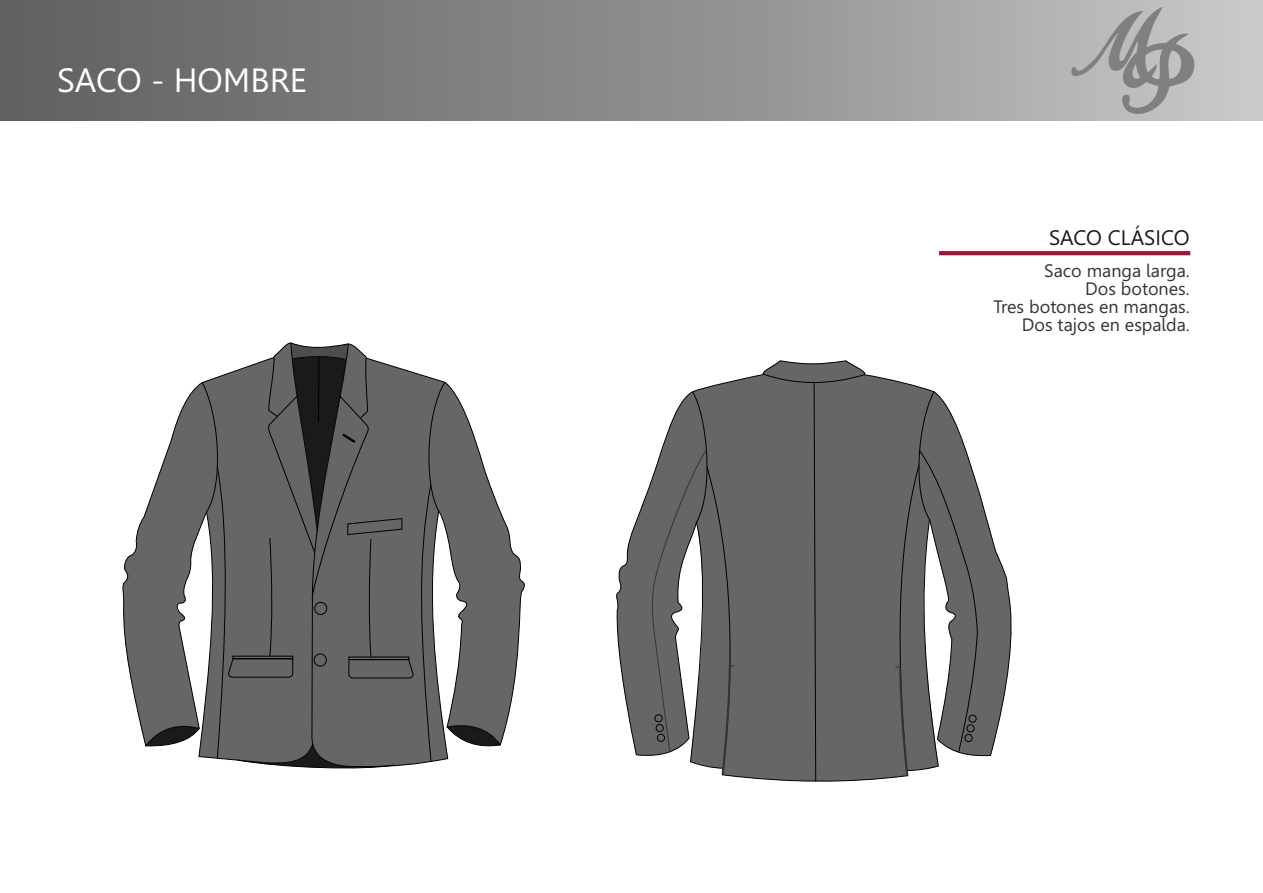
<style>
.page{position:relative;width:1263px;height:893px;background:#fff}
.page>*{position:absolute;margin:0;border:0;box-sizing:border-box;transform-origin:0 0}
.t1{font:33.6px "Leelawadee";color:#fff}
.t2{font:21px "Leelawadee";color:#1a1a1a}
.t3{font:18px/17.9px "Leelawadee";color:#383336;text-align:right}
</style>
<div class="page">
<hr style="left:939px;top:251px;width:251px;height:4px;background:#a11733">
<div style="left:0;top:0;width:1262px;height:121px;background:linear-gradient(to right,#5b5b5d,#c4c4c4)"></div>
<svg style="left:1070px;top:7px;width:126px;height:109px"></svg>
<svg style="left:693px;top:374px;width:246px;height:397px"></svg>
<div style="left:734px;top:464px;width:186px;height:317px;background:#666"></div>
<div style="left:762px;top:360px;width:104px;height:422px;background:#666"></div>
<svg style="left:918px;top:391px;width:94px;height:365px"></svg>
<div style="left:968px;top:714px;width:9px;height:9px;background:#666;border:1px solid #000;border-radius:50%"></div>
<div style="left:966px;top:724px;width:9px;height:8px;background:#666;border:1px solid #000;border-radius:50%"></div>
<div style="left:964px;top:734px;width:9px;height:8px;background:#666;border:1px solid #000;border-radius:50%"></div>
<svg style="left:198px;top:377px;width:18px;height:382px"></svg>
<svg style="left:122px;top:381px;width:86px;height:367px"></svg>
<svg style="left:216px;top:342px;width:309px;height:427px"></svg>
<div style="left:314px;top:602px;width:13px;height:13px;background:#666;border:1px solid #000;border-radius:50%"></div>
<div style="left:314px;top:653px;width:13px;height:13px;background:#666;border:1px solid #000;border-radius:50%"></div>
<hr style="left:318px;top:357px;width:1px;height:65px;background:#000">
<svg style="left:616px;top:391px;width:118px;height:386px"></svg>
<svg style="left:895px;top:665px;width:15px;height:113px"></svg>
<h1 class="t1" style="left:57px;top:60px;width:251px">SACO - HOMBRE</h1>
<p class="t2" style="left:1049px;top:225px;width:142px">SACO CLÁSICO</p>
<p class="t3" style="left:993px;top:262px;width:198px">Saco manga larga.<br>Dos botones.<br>Tres botones en mangas.<br>Dos tajos en espalda.</p>
</div>
